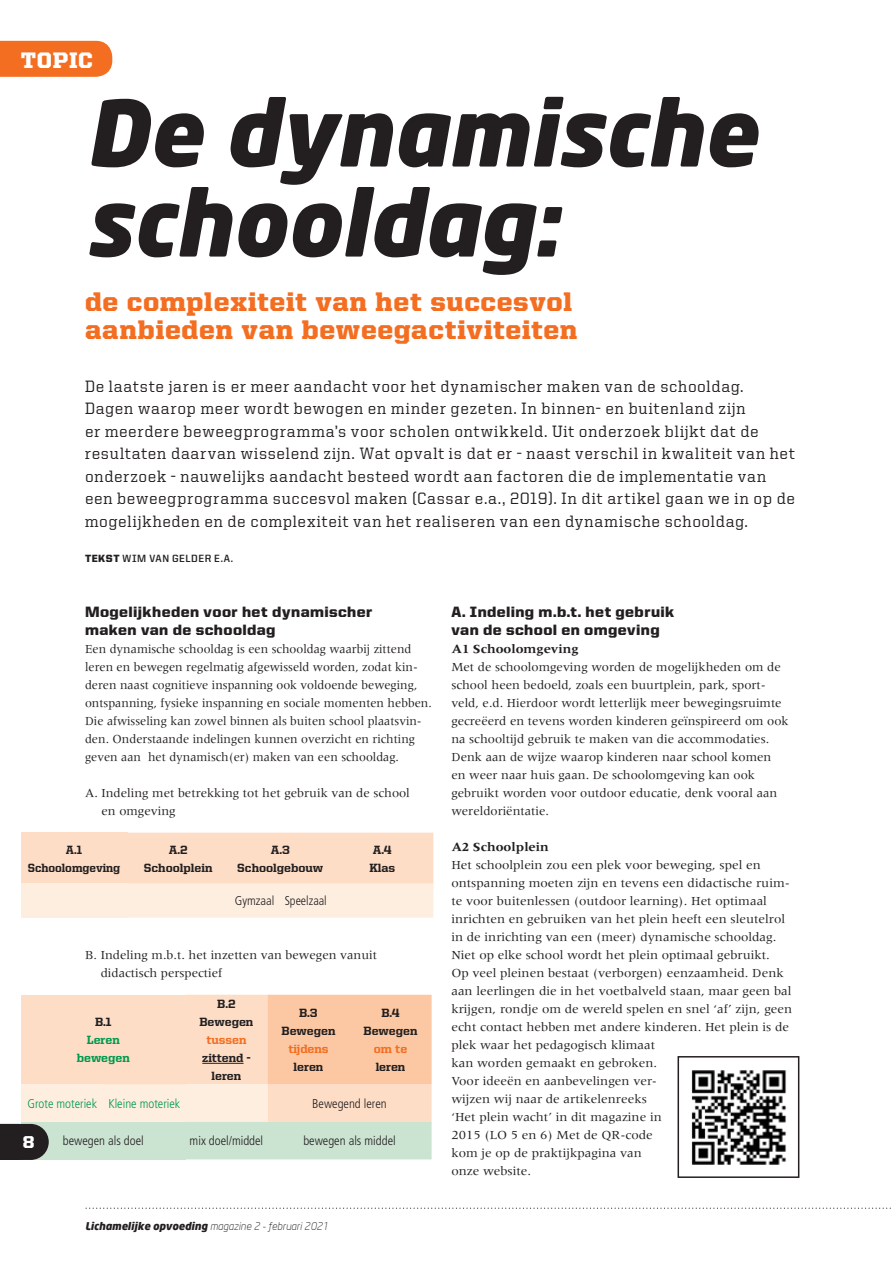
<style>
.page{position:relative;width:893px;height:1263px;background:#fff}
.page>*{position:absolute;margin:0;border:0;box-sizing:border-box;transform-origin:0 0}
.t1{font:italic 900 90px/90px "Neo Sans";color:#231f20}
.t2{font:900 27px/28.5px "United Serif Reg";letter-spacing:.03em;color:#f36e21}
.t3{font:900 22.5px "United Serif Reg";letter-spacing:.03em;color:#fff}
.t4{font:900 17.25px "United Sans Reg";color:#fff}
.t5{font:500 16.5px/22.5px "United Serif Reg";letter-spacing:.05em;color:#231f20}
.t6{font:900 15px/18px "United Sans Reg";letter-spacing:.025em;color:#231f20}
.t7{font:12.75px/18px "Meridien LT Std";color:#231f20}
.t8{font:12.75px/18px "Meridien LT Std";color:#231f20;scale:1.04 1}
.t9{font:300 condensed 12.75px "Frutiger LT Std";color:#231f20}
.t10{font:700 12.75px "Meridien LT Std";color:#231f20}
.t11{font:300 condensed 12.75px "Frutiger LT Std";color:#00994e}
.t12{font:800 12px/18px "United Serif Reg";letter-spacing:-.005em;color:#231f20;text-align:center}
.t13{font:800 12px/18px "United Serif Reg";letter-spacing:-.005em;color:#231f20;text-align:center;scale:.96 1}
.t14{font:800 12px "United Serif Reg";color:#f36e21}
.t15{font:800 12px/18px "United Serif Reg";color:#00994e;text-align:center}
.t16{font:italic 300 10.5px "Neo Sans";color:#231f20}
.t17{font:700 10.5px "United Sans Reg";letter-spacing:.05em;color:#231f20}
.s1{font-weight:900}
</style>
<div class="page">
<div style="left:0;top:41px;width:112px;height:36px;background:#f36e21"></div>
<img style="left:691px;top:1070px;width:95px;height:95px">
<div style="left:677px;top:1056px;width:122px;height:122px;border:2px solid #231f20"></div>
<div style="left:21px;top:833px;width:106px;height:51px;background:#fdddc6"></div>
<div style="left:21px;top:884px;width:106px;height:34px;background:#feeee0"></div>
<svg style="left:127px;top:833px;width:306px;height:85px;background:#fde4d0"></svg>
<div style="left:21px;top:995px;width:164px;height:89px;background:#fdddc6"></div>
<div style="left:21px;top:1084px;width:82px;height:38px;background:#feeee0"></div>
<div style="left:21px;top:1122px;width:164px;height:37px;background:#cbe3d1"></div>
<svg style="left:103px;top:995px;width:329px;height:164px"></svg>
<hr style="left:202px;top:1063px;width:42px;height:1px;background:#231f20">
<svg style="left:0;top:1124px;width:49px;height:36px;background:#312f2e"></svg>
<svg style="left:85px;top:1207px;width:806px;height:2px"></svg>
<h3 class="t3" style="left:21px;top:48px;width:74px">TOPIC</h3>
<h1 class="t1" style="left:85px;top:85px;width:673px">De dynamische schooldag:</h1>
<h2 class="t2" style="left:85px;top:287px;width:494px">de complexiteit van het succesvol aanbieden van beweegactiviteiten</h2>
<p class="t5" style="left:85px;top:374px;width:712px">De laatste jaren is er meer aandacht voor het dynamischer maken van de schooldag.<br>Dagen waarop meer wordt bewogen en minder gezeten. In binnen- en buitenland zijn<br>er meerdere beweegprogramma’s voor scholen ontwikkeld. Uit onderzoek blijkt dat de resultaten daarvan wisselend zijn. Wat opvalt is dat er - naast verschil in kwaliteit van het onderzoek - nauwelijks aandacht besteed wordt aan factoren die de implementatie van een beweegprogramma succesvol maken (Cassar e.a., 2019). In dit artikel gaan we in op de mogelijkheden en de complexiteit van het realiseren van een dynamische schooldag.</p>
<p class="t17" style="left:85px;top:553px;width:150px"><span class="s1">TEKST</span> WIM VAN GELDER E.A.</p>
<p class="t6" style="left:85px;top:602px;width:289px">Mogelijkheden voor het dynamischer maken van de schooldag</p>
<p class="t7" style="left:85px;top:639px;width:348px">Een dynamische schooldag is een schooldag waarbij zittend leren en bewegen regelmatig afgewisseld worden, zodat kin&shy;deren naast cognitieve inspanning ook voldoende beweging, ontspanning, fysieke inspanning en sociale momenten hebben.<br>Die afwisseling kan zowel binnen als buiten school plaatsvin&shy;den. Onderstaande indelingen kunnen overzicht en richting geven aan het dynamisch(er) maken van een schooldag.</p>
<p class="t7" style="left:101px;top:783px;width:310px;text-indent:-16px">A. Indeling met betrekking tot het gebruik van de school en omgeving</p>
<p class="t13" style="left:28px;top:840px;width:98px">A.1<br>Schoolomgeving</p>
<p class="t12" style="left:144px;top:840px;width:70px">A.2<br>Schoolplein</p>
<p class="t12" style="left:237px;top:840px;width:87px">A.3<br>Schoolgebouw</p>
<p class="t12" style="left:369px;top:840px;width:27px;text-align:left">A.4<br>Klas</p>
<p class="t9" style="left:235px;top:894px;width:93px">Gymzaal Speelzaal</p>
<p class="t7" style="left:101px;top:945px;width:278px;text-indent:-16px">B. Indeling m.b.t. het inzetten van bewegen vanuit didactisch perspectief</p>
<p class="t12" style="left:95px;top:1013px;width:18px">B.1</p>
<p class="t15" style="left:77px;top:1031px;width:55px">Leren bewegen</p>
<p class="t12" style="left:199px;top:995px;width:55px">B.2<br>Bewegen</p>
<p class="t14" style="left:206px;top:1033px;width:42px">tussen</p>
<p class="t12" style="left:202px;top:1049px;width:50px">zittend - leren</p>
<p class="t12" style="left:281px;top:1004px;width:55px">B.3<br>Bewegen</p>
<p class="t14" style="left:288px;top:1042px;width:42px">tijdens</p>
<p class="t12" style="left:294px;top:1058px;width:31px">leren</p>
<p class="t12" style="left:364px;top:1004px;width:55px">B.4<br>Bewegen</p>
<p class="t14" style="left:374px;top:1042px;width:35px">om te</p>
<p class="t12" style="left:376px;top:1058px;width:31px">leren</p>
<p class="t11" style="left:27px;top:1096px;width:154px">Grote moteriek Kleine moteriek</p>
<p class="t9" style="left:312px;top:1096px;width:76px">Bewegend leren</p>
<h3 class="t4" style="left:23px;top:1133px;width:13px">8</h3>
<p class="t9" style="left:63px;top:1134px;width:82px">bewegen als doel</p>
<p class="t9" style="left:190px;top:1134px;width:75px">mix doel/middel</p>
<p class="t9" style="left:303px;top:1134px;width:94px">bewegen als middel</p>
<p class="t16" style="left:85px;top:1220px;width:245px"><span class="s1">Lichamelijke opvoeding</span> magazine 2 - februari 2021</p>
<p class="t6" style="left:451px;top:602px;width:224px">A. Indeling m.b.t. het gebruik van de school en omgeving</p>
<p class="t10" style="left:451px;top:641px;width:129px">A1 Schoolomgeving</p>
<p class="t7" style="left:451px;top:657px;width:339px">Met de schoolomgeving worden de mogelijkheden om de school heen bedoeld, zoals een buurtplein, park, sport&shy;veld, e.d. Hierdoor wordt letterlijk meer bewegingsruimte gecreëerd en tevens worden kinderen geïnspireerd om ook na schooltijd gebruik te maken van die accommodaties.<br>Denk aan de wijze waarop kinderen naar school komen en weer naar huis gaan. De schoolomgeving kan ook gebruikt worden voor outdoor educatie, denk vooral aan wereldoriëntatie.</p>
<p class="t10" style="left:451px;top:839px;width:99px">A2 Schoolplein</p>
<p class="t8" style="left:451px;top:855px;width:329px">Het schoolplein zou een plek voor beweging, spel en ontspanning moeten zijn en tevens een didactische ruim&shy;te voor buitenlessen (outdoor learning). Het optimaal inrichten en gebruiken van het plein heeft een sleutelrol in de inrichting van een (meer) dynamische schooldag.<br>Niet op elke school wordt het plein optimaal gebruikt.<br>Op veel pleinen bestaat (verborgen) eenzaamheid. Denk aan leerlingen die in het voetbalveld staan, maar geen bal krijgen, rondje om de wereld spelen en snel ‘af’ zijn, geen echt contact hebben met andere kinderen. Het plein is de plek waar het pedagogisch klimaat<br>kan worden gemaakt en gebroken.<br>Voor ideeën en aanbevelingen ver-<br>wijzen wij naar de artikelenreeks<br>‘Het plein wacht’ in dit magazine in<br>2015 (LO 5 en 6) Met de QR-code<br>kom je op de praktijkpagina van<br>onze website.</p>
</div>
